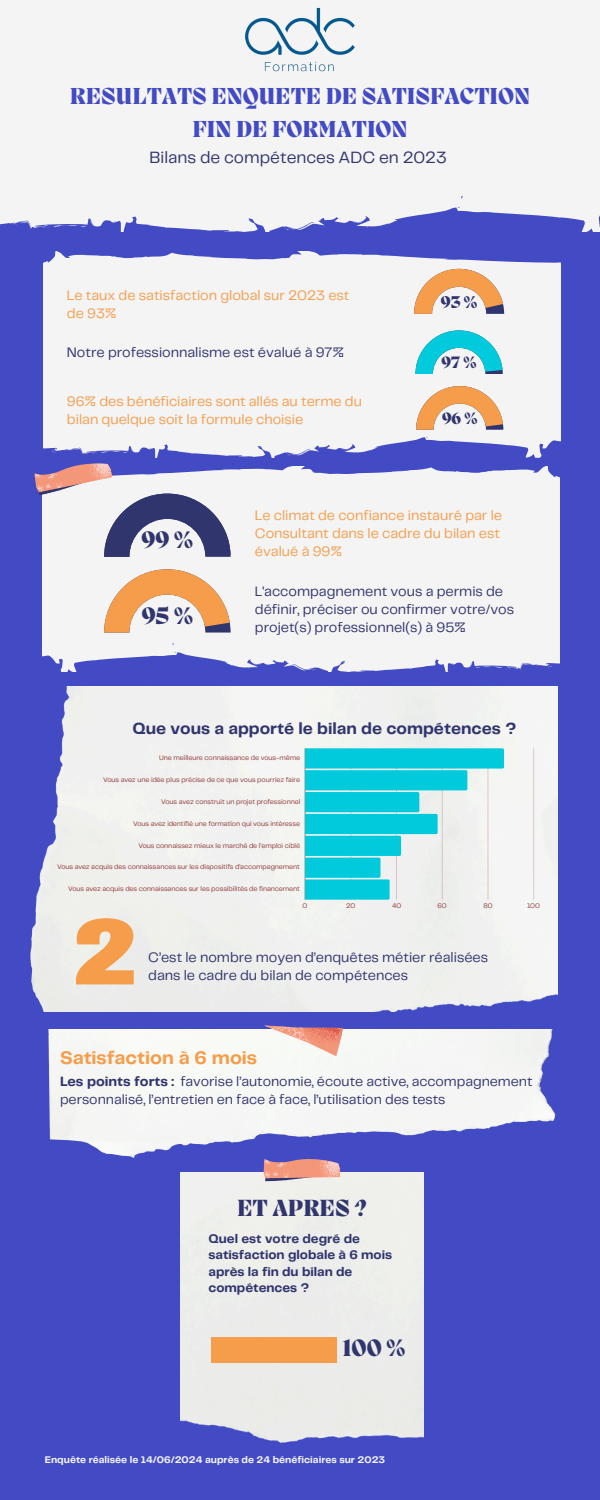
<style>
.page{position:relative;width:600px;height:1500px;background:#434bc4}
.page>*{position:absolute;margin:0;border:0;box-sizing:border-box;transform-origin:0 0}
.t1{font:800 24.5px "Migra";color:#31356e}
.t2{font:800 24.4px "Migra";color:#31356e}
.t3{font:800 24px "Migra";color:#31356e}
.t4{font:800 23.7px/33px "Migra";color:#434bc4;text-align:center}
.t5{font:700 19px "Telegraf";color:#f69d4b}
.t6{font:800 17.5px "Migra";color:#31356e}
.t7{font:17px "Telegraf";color:#31356e}
.t8{font:800 16.9px "Migra";color:#31356e}
.t9{font:700 16.7px "Telegraf";color:#31356e}
.t10{font:14.2px/18px "Telegraf";color:#31356e}
.t11{font:14.2px/18px "Telegraf";color:#f69d4b}
.t12{font:14px/18px "Telegraf";color:#31356e}
.t13{font:700 13px/16.5px "Telegraf";color:#31356e}
.t14{font:700 10px "Telegraf";color:#f4f4f4}
.t15{font:7px "Telegraf";letter-spacing:-.01em;color:#923b39}
.s1{font-weight:700}
</style>
<div class="page">
<div style="left:0;top:0;width:600px;height:232px;background:#f4f4f4"></div>
<svg style="left:43px;top:252px;width:517px;height:205px;background:#e6e7f0"></svg>
<svg style="left:42px;top:466px;width:518px;height:206px;background:#e7e7f0"></svg>
<img style="left:31px;top:686px;width:527px;height:326px">
<hr style="left:534px;top:748px;width:1px;height:152px;background:#efebeb">
<svg style="left:305px;top:748px;width:199px;height:152px;background:#65dae3"></svg>
<svg style="left:34px;top:457px;width:197px;height:100px"></svg>
<img style="left:48px;top:1030px;width:508px;height:127px">
<svg style="left:261px;top:1025px;width:82px;height:31px;background:#e6c0bd"></svg>
<div style="left:181px;top:1172px;width:242px;height:271px;background:#ebeceb"></div>
<svg style="left:263px;top:1159px;width:78px;height:23px;background:#db9f99"></svg>
<img style="left:236px;top:7px;width:129px;height:69px">
<svg style="left:414px;top:269px;width:90px;height:45px;background:#ecc29f"></svg>
<svg style="left:415px;top:330px;width:88px;height:44px;background:#7adbe5"></svg>
<svg style="left:104px;top:569px;width:127px;height:64px;background:#eec5a0"></svg>
<svg style="left:416px;top:386px;width:87px;height:44px;background:#efc49e"></svg>
<svg style="left:76px;top:918px;width:58px;height:66px;background:#f3b67c"></svg>
<div style="left:211px;top:1338px;width:126px;height:25px;background:#f69d4b"></div>
<p class="t4" style="left:70px;top:82px;width:462px">RESULTATS ENQUETE DE SATISFACTION<br>FIN DE FORMATION</p>
<p class="t7" style="left:149px;top:151px;width:299px">Bilans de compétences ADC en 2023</p>
<p class="t11" style="left:67px;top:287px;width:284px">Le taux de satisfaction global sur 2023 est de 93%</p>
<h6 class="t10" style="left:67px;top:344px;width:278px">Notre professionnalisme est évalué à 97%</h6>
<h3 class="t11" style="left:67px;top:393px;width:297px">96% des bénéficiaires sont allés au terme du bilan quelque soit la formule choisie</h3>
<h3 class="t6" style="left:441px;top:294px;width:38px">93%</h3>
<h3 class="t8" style="left:442px;top:355px;width:36px">97%</h3>
<h3 class="t8" style="left:442px;top:410px;width:37px">96%</h3>
<h1 class="t1" style="left:142px;top:528px;width:53px">99%</h1>
<h1 class="t1" style="left:142px;top:604px;width:53px">95%</h1>
<h6 class="t11" style="left:255px;top:507px;width:249px">Le climat de confiance instauré par le<br>Consultant dans le cadre du bilan est évalué à 99%</h6>
<h6 class="t10" style="left:255px;top:583px;width:261px">L'accompagnement vous a permis de définir, préciser ou confirmer votre/vos projet(s) professionnel(s) à 95%</h6>
<h6 class="t9" style="left:132px;top:721px;width:385px">Que vous a apporté le bilan de compétences ?</h6>
<p class="t15" style="left:159px;top:755px;width:143px">Une meilleure connaissance de vous-même</p>
<p class="t15" style="left:103px;top:777px;width:198px">Vous avez une idée plus précise de ce que vous pourriez faire</p>
<p class="t15" style="left:161px;top:798px;width:141px">Vous avez construit un projet professionnel</p>
<p class="t15" style="left:133px;top:820px;width:169px">Vous avez identifié une formation qui vous intéresse</p>
<p class="t15" style="left:138px;top:842px;width:163px">Vous connaissez mieux le marché de l'emploi ciblé</p>
<p class="t15" style="left:57px;top:864px;width:244px">Vous avez acquis des connaissances sur les dispositifs d'accompagnement</p>
<p class="t15" style="left:68px;top:886px;width:233px">Vous avez acquis des connaissances sur les possibilités de fi nancement</p>
<p class="t15" style="left:303px;top:903px;width:6px">0</p>
<p class="t15" style="left:346px;top:903px;width:11px">20</p>
<p class="t15" style="left:392px;top:903px;width:11px">40</p>
<p class="t15" style="left:438px;top:903px;width:11px">60</p>
<p class="t15" style="left:483px;top:903px;width:11px">80</p>
<p class="t15" style="left:527px;top:903px;width:14px">100</p>
<h6 class="t10" style="left:148px;top:949px;width:341px">C’est le nombre moyen d’enquêtes métier réalisées dans le cadre du bilan de compétences</h6>
<p class="t5" style="left:60px;top:1049px;width:199px">Satisfaction à 6 mois</p>
<h6 class="t12" style="left:60px;top:1073px;width:474px"><span class="s1">Les points forts :</span> favorise l’autonomie, écoute active, accompagnement personnalisé, l’entretien en face à face, l’utilisation des tests</h6>
<p class="t3" style="left:237px;top:1197px;width:131px">ET APRES ?</p>
<p class="t13" style="left:208px;top:1231px;width:185px">Quel est votre degré de satisfaction globale à 6 mois après la fin du bilan de compétences ?</p>
<h2 class="t2" style="left:343px;top:1337px;width:64px">100 %</h2>
<h4 class="t14" style="left:45px;top:1456px;width:342px">Enquête réalisée le 14/06/2024 auprès de 24 bénéficiaires sur 2023</h4>
</div>
